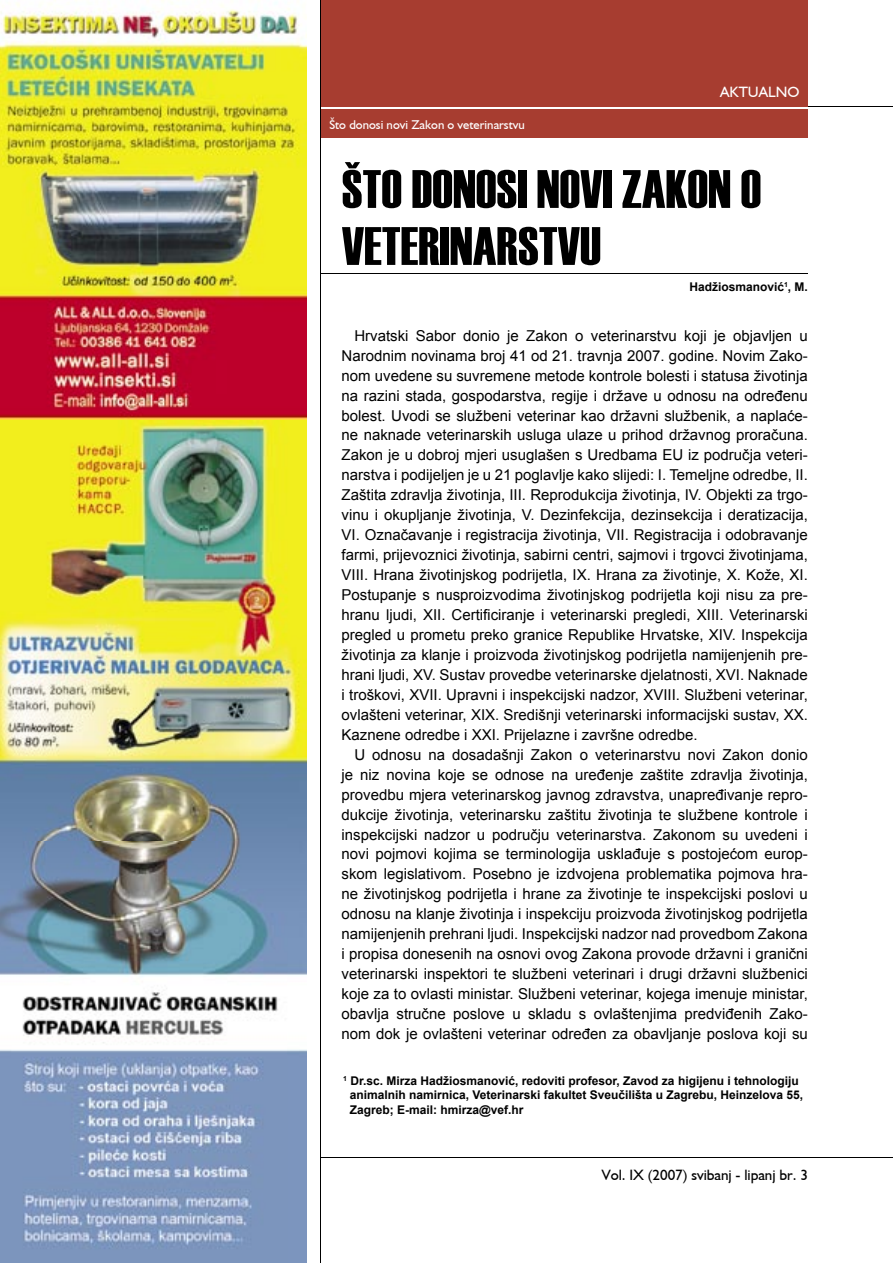
<style>
.page{position:relative;width:893px;height:1263px;background:#fff}
.page>*{position:absolute;margin:0;border:0;box-sizing:border-box;transform-origin:0 0}
.t1{font:54px/57px "Haettenschweiler";color:#000}
.t2{font:15px/20px "Arial";color:#000;text-align:justify}
.t3{font:15px "Humanist 521 BT";color:#000}
.t4{font:15px "Humanist 521 BT";color:#fff}
.t5{font:12.75px "Humanist 521 BT";color:#fff}
.t6{font:700 12px/14.4px "Arial";color:#000}
</style>
<div class="page">
<hr style="left:321px;top:106px;width:572px;height:1px;background:#000">
<div style="left:321px;top:0;width:487px;height:107px;background:#a73d30"></div>
<div style="left:321px;top:110px;width:487px;height:28px;background:#a73d30"></div>
<hr style="left:321px;top:273px;width:487px;height:1px;background:#000">
<hr style="left:321px;top:1157px;width:572px;height:1px;background:#000">
<hr style="left:320px;top:0;width:1px;height:1263px;background:#000">
<img style="left:0;top:0;width:306px;height:1263px">
<p class="t5" style="left:329px;top:116px;width:197px">Što donosi novi Zakon o veterinarstvu</p>
<p class="t4" style="left:720px;top:83px;width:81px">AKTUALNO</p>
<h1 class="t1" style="left:342px;top:161px;width:421px">ŠTO DONOSI NOVI ZAKON O<br>VETERINARSTVU</h1>
<p class="t6" style="left:689px;top:280px;width:120px">Hadžiosmanović<sup>1</sup>, M.</p>
<p class="t2" style="left:342px;top:326px;width:468px;text-indent:13px">Hrvatski Sabor donio je Zakon o veterinarstvu koji je objavljen u Narodnim novinama broj 41 od 21. travnja 2007. godine. Novim Zako&shy;nom uvedene su suvremene metode kontrole bolesti i statusa životinja na razini stada, gospodarstva, regije i države u odnosu na određenu bolest. Uvodi se službeni veterinar kao državni službenik, a naplaće&shy;ne naknade veterinarskih usluga ulaze u prihod državnog proračuna.<br>Zakon je u dobroj mjeri usuglašen s Uredbama EU iz područja veteri&shy;narstva i podijeljen je u 21 poglavlje kako slijedi: I. Temeljne odredbe, II.<br>Zaštita zdravlja životinja, III. Reprodukcija životinja, IV. Objekti za trgo&shy;vinu i okupljanje životinja, V. Dezinfekcija, dezinsekcija i deratizacija, VI. Označavanje i registracija životinja, VII. Registracija i odobravanje farmi, prijevoznici životinja, sabirni centri, sajmovi i trgovci životinjama, VIII. Hrana životinjskog podrijetla, IX. Hrana za životinje, X. Kože, XI.<br>Postupanje s nusproizvodima životinjskog podrijetla koji nisu za pre&shy;hranu ljudi, XII. Certificiranje i veterinarski pregledi, XIII. Veterinarski pregled u prometu preko granice Republike Hrvatske, XIV. Inspekcija životinja za klanje i proizvoda životinjskog podrijetla namijenjenih pre&shy;hrani ljudi, XV. Sustav provedbe veterinarske djelatnosti, XVI. Naknade i troškovi, XVII. Upravni i inspekcijski nadzor, XVIII. Službeni veterinar, ovlašteni veterinar, XIX. Središnji veterinarski informacijski sustav, XX.<br>Kaznene odredbe i XXI. Prijelazne i završne odredbe.</p>
<p class="t2" style="left:342px;top:745px;width:468px;text-indent:13px">U odnosu na dosadašnji Zakon o veterinarstvu novi Zakon donio je niz novina koje se odnose na uređenje zaštite zdravlja životinja, provedbu mjera veterinarskog javnog zdravstva, unapređivanje repro&shy;dukcije životinja, veterinarsku zaštitu životinja te službene kontrole i inspekcijski nadzor u području veterinarstva. Zakonom su uvedeni i novi pojmovi kojima se terminologija usklađuje s postojećom europ&shy;skom legislativom. Posebno je izdvojena problematika pojmova hra&shy;ne životinjskog podrijetla i hrane za životinje te inspekcijski poslovi u odnosu na klanje životinja i inspekciju proizvoda životinjskog podrijetla namijenjenih prehrani ljudi. Inspekcijski nadzor nad provedbom Zakona i propisa donesenih na osnovi ovog Zakona provode državni i granični veterinarski inspektori te službeni veterinari i drugi državni službenici koje za to ovlasti ministar. Službeni veterinar, kojega imenuje ministar, obavlja stručne poslove u skladu s ovlaštenjima predviđenih Zako&shy;nom dok je ovlašteni veterinar određen za obavljanje poslova koji su</p>
<p class="t6" style="left:350px;top:1074px;width:455px;text-indent:-6px"><sup>1</sup> Dr.sc. Mirza Hadžiosmanović, redoviti profesor, Zavod za higijenu i tehnologiju animalnih namirnica, Veterinarski fakultet Sveučilišta u Zagrebu, Heinzelova 55,<br>Zagreb; E-mail: hmirza@vef.hr</p>
<p class="t3" style="left:602px;top:1165px;width:208px">Vol. IX (2007) svibanj - lipanj br. 3</p>
</div>
